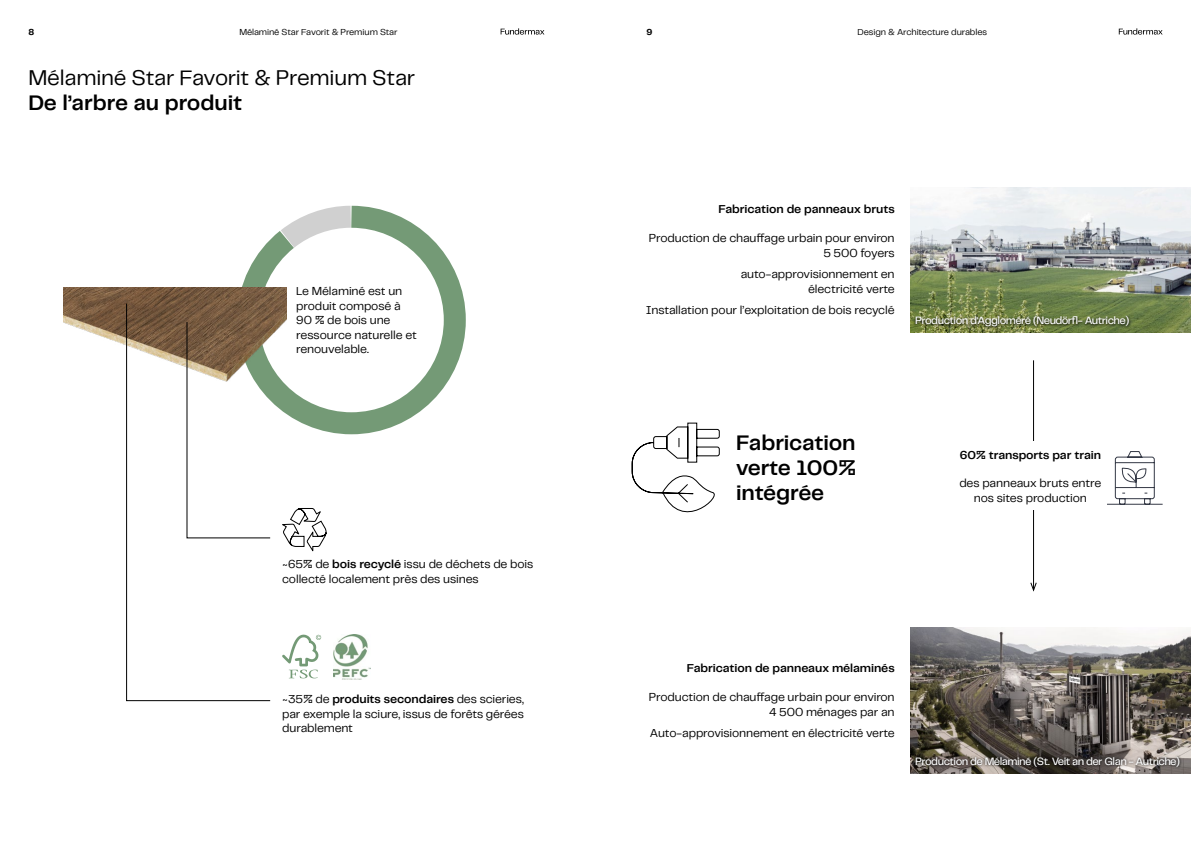
<style>
.page{position:relative;width:1191px;height:842px;background:#fff}
.page>*{position:absolute;margin:0;border:0;box-sizing:border-box;transform-origin:0 0}
.t1{font:600 22px/25px "Telegraf";letter-spacing:-.01em;color:#000;text-align:justify}
.t2{font:22px "Telegraf";letter-spacing:-.01em;color:#000}
.t3{font:12px/14.4px "Telegraf";letter-spacing:-.01em;color:#000;text-align:right}
.t4{font:600 12px "Telegraf";letter-spacing:-.01em;color:#000}
.t5{font:500 11px "Telegraf";letter-spacing:-.05em;color:#fff}
.t6{font:9px "Telegraf";letter-spacing:-.01em;color:#000}
.t7{font:700 9px "Telegraf";color:#000}
.s1{font-weight:600}
</style>
<div class="page">
<svg style="left:500px;top:28px;width:44px;height:7px"></svg>
<svg style="left:1118px;top:28px;width:44px;height:7px"></svg>
<svg style="left:242px;top:208px;width:224px;height:227px"></svg>
<svg style="left:256px;top:205px;width:117px;height:65px"></svg>
<img style="left:63px;top:287px;width:224px;height:110px">
<svg style="left:126px;top:303px;width:145px;height:398px"></svg>
<img style="left:333px;top:634px;width:37px;height:45px">
<svg style="left:289px;top:678px;width:28px;height:1px"></svg>
<svg style="left:282px;top:634px;width:39px;height:44px"></svg>
<img style="left:911px;top:628px;width:280px;height:145px">
<svg style="left:913px;top:754px;width:269px;height:16px;background:#544e49"></svg>
<img style="left:910px;top:187px;width:281px;height:145px">
<svg style="left:913px;top:314px;width:218px;height:15px;background:#616d3a"></svg>
<svg style="left:282px;top:508px;width:45px;height:44px"></svg>
<svg style="left:631px;top:422px;width:89px;height:91px"></svg>
<hr style="left:1033px;top:360px;width:1px;height:230px;background:#000">
<svg style="left:1030px;top:581px;width:7px;height:11px"></svg>
<div style="left:957px;top:442px;width:146px;height:68px;background:#fff"></div>
<svg style="left:1107px;top:451px;width:56px;height:54px"></svg>
<p class="t7" style="left:28px;top:26px;width:7px">8</p>
<p class="t6" style="left:239px;top:26px;width:160px">Mélaminé Star Favorit &amp; Premium Star</p>
<p class="t7" style="left:646px;top:26px;width:7px">9</p>
<p class="t6" style="left:857px;top:26px;width:131px">Design &amp; Architecture durables</p>
<h1 class="t2" style="left:28px;top:63px;width:388px">Mélaminé Star Favorit &amp; Premium Star</h1>
<h1 class="t1" style="left:28px;top:90px;width:215px">De l’arbre au produit</h1>
<p class="t3" style="left:296px;top:284px;width:122px;text-align:left">Le Mélaminé est un produit composé à<br>90 % de bois une ressource naturelle et renouvelable.</p>
<p class="t3" style="left:282px;top:557px;width:253px;text-align:left">~65% de <span class="s1">bois recyclé</span> issu de déchets de bois collecté localement près des usines</p>
<p class="t3" style="left:282px;top:692px;width:243px;text-align:justify">~35% de <span class="s1">produits secondaires</span> des scieries, par exemple la sciure, issus de forêts gérées durablement</p>
<p class="t4" style="left:718px;top:201px;width:178px">Fabrication de panneaux bruts</p>
<p class="t3" style="left:649px;top:231px;width:247px">Production de chauffage urbain pour environ<br>5 500 foyers</p>
<p class="t3" style="left:741px;top:267px;width:155px">auto-approvisionnement en électricité verte</p>
<p class="t3" style="left:645px;top:303px;width:250px">Installation pour l’exploitation de bois recyclé</p>
<p class="t5" style="left:915px;top:313px;width:216px">Production d‘Aggloméré (Neudörfl- Autriche)</p>
<h1 class="t1" style="left:736px;top:430px;width:122px">Fabrication verte 100% intégrée</h1>
<p class="t4" style="left:959px;top:446px;width:143px">60% transports par train</p>
<p class="t3" style="left:959px;top:476px;width:143px;text-align:center">des panneaux bruts entre nos sites production</p>
<p class="t4" style="left:687px;top:660px;width:209px">Fabrication de panneaux mélaminés</p>
<p class="t3" style="left:649px;top:689px;width:247px">Production de chauffage urbain pour environ<br>4 500 ménages par an</p>
<p class="t3" style="left:650px;top:725px;width:246px">Auto-approvisionnement en électricité verte</p>
<p class="t5" style="left:915px;top:754px;width:266px">Production de Mélaminé (St. Veit an der Glan - Autriche)</p>
</div>
